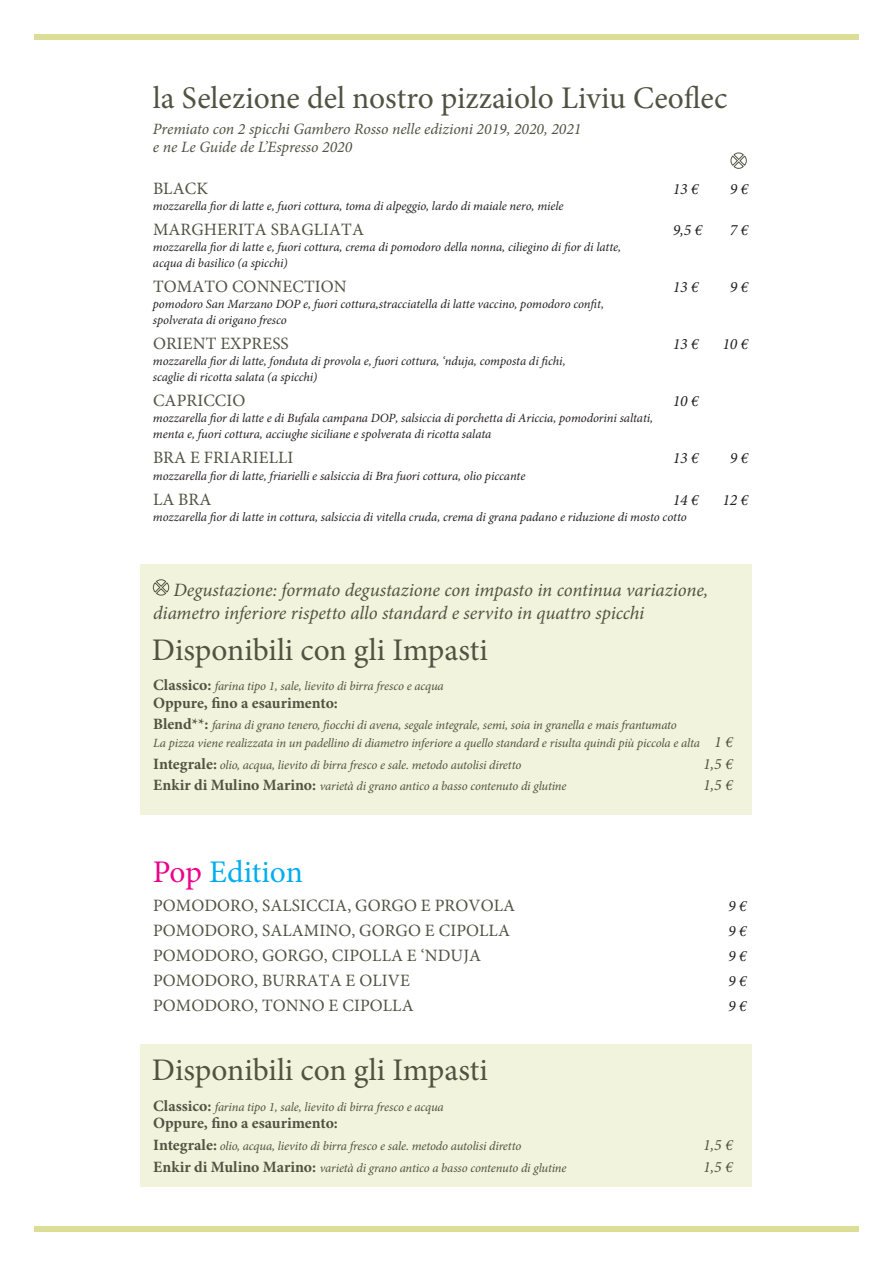
<style>
.page{position:relative;width:893px;height:1263px;background:#fff}
.page>*{position:absolute;margin:0;border:0;box-sizing:border-box;transform-origin:0 0}
.t1{font:31.5px "Minion Pro";color:#505342}
.t2{font:31.5px "Minion Pro";letter-spacing:-.005em;color:#00aeef}
.t3{font:italic 18.9px/23.7px "Minion Pro";letter-spacing:-.01em;color:#505342}
.t4{font:17.4px "Minion Pro";letter-spacing:.005em;color:#505342}
.t5{font:italic 15.75px/17.2px "Minion Pro";letter-spacing:-.005em;color:#505342}
.t6{font:700 15.75px "Minion Pro";color:#505342}
.t7{font:italic 15.75px "Minion Pro";letter-spacing:-.005em;color:#231f20}
.t8{font:italic 12.6px/16px "Minion Pro";letter-spacing:-.005em;color:#231f20}
.t9{font:italic 12.6px/17.2px "Minion Pro";letter-spacing:-.015em;color:#505342}
.s1{font-weight:700;font-style:normal;font-size:15.75px}
.s2{font-size:15.75px}
.s3{color:#ed028c}
</style>
<div class="page">
<div style="left:34px;top:34px;width:825px;height:6px;background:#dbde96"></div>
<div style="left:34px;top:1226px;width:825px;height:6px;background:#dbde96"></div>
<div style="left:141px;top:564px;width:611px;height:251px;background:#f2f3dc"></div>
<div style="left:141px;top:1044px;width:611px;height:143px;background:#f2f3dc"></div>
<svg style="left:153px;top:579px;width:16px;height:17px"></svg>
<svg style="left:730px;top:152px;width:17px;height:17px"></svg>
<h1 class="t1" style="left:153px;top:77px;width:576px">la Selezione del nostro pizzaiolo Liviu Ceoflec</h1>
<p class="t5" style="left:153px;top:121px;width:430px">Premiato con 2 spicchi Gambero Rosso nelle edizioni 2019, 2020, 2021 e ne Le Guide de L’Espresso 2020</p>
<h3 class="t4" style="left:153px;top:177px;width:57px">BLACK</h3>
<p class="t7" style="left:673px;top:178px;width:27px">13 €</p>
<p class="t7" style="left:730px;top:178px;width:20px">9 €</p>
<p class="t8" style="left:153px;top:198px;width:412px">mozzarella fior di latte e, fuori cottura, toma di alpeggio, lardo di maiale nero, miele</p>
<h3 class="t4" style="left:153px;top:218px;width:213px">MARGHERITA SBAGLIATA</h3>
<p class="t7" style="left:673px;top:219px;width:31px">9,5 €</p>
<p class="t7" style="left:730px;top:219px;width:20px">7 €</p>
<p class="t8" style="left:153px;top:239px;width:470px">mozzarella fior di latte e, fuori cottura, crema di pomodoro della nonna, ciliegino di fior di latte, acqua di basilico (a spicchi)</p>
<h3 class="t4" style="left:153px;top:275px;width:195px">TOMATO CONNECTION</h3>
<p class="t7" style="left:673px;top:276px;width:27px">13 €</p>
<p class="t7" style="left:730px;top:276px;width:20px">9 €</p>
<p class="t8" style="left:153px;top:296px;width:453px">pomodoro San Marzano DOP e, fuori cottura,stracciatella di latte vaccino, pomodoro confit, spolverata di origano fresco</p>
<h3 class="t4" style="left:153px;top:332px;width:137px">ORIENT EXPRESS</h3>
<p class="t7" style="left:673px;top:333px;width:27px">13 €</p>
<p class="t7" style="left:722px;top:333px;width:27px">10 €</p>
<p class="t8" style="left:153px;top:353px;width:414px">mozzarella fior di latte, fonduta di provola e, fuori cottura, ‘nduja, composta di fichi, scaglie di ricotta salata (a spicchi)</p>
<h3 class="t4" style="left:153px;top:389px;width:94px">CAPRICCIO</h3>
<p class="t7" style="left:673px;top:390px;width:27px">10 €</p>
<p class="t8" style="left:153px;top:410px;width:502px">mozzarella fior di latte e di Bufala campana DOP, salsiccia di porchetta di Ariccia, pomodorini saltati, menta e, fuori cottura, acciughe siciliane e spolverata di ricotta salata</p>
<h3 class="t4" style="left:153px;top:446px;width:142px">BRA E FRIARIELLI</h3>
<p class="t7" style="left:673px;top:448px;width:27px">13 €</p>
<p class="t7" style="left:730px;top:448px;width:20px">9 €</p>
<p class="t8" style="left:153px;top:467px;width:374px">mozzarella fior di latte, friarielli e salsiccia di Bra fuori cottura, olio piccante</p>
<h3 class="t4" style="left:153px;top:487px;width:60px">LA BRA</h3>
<p class="t7" style="left:673px;top:489px;width:27px">14 €</p>
<p class="t7" style="left:722px;top:489px;width:27px">12 €</p>
<p class="t8" style="left:153px;top:508px;width:535px">mozzarella fior di latte in cottura, salsiccia di vitella cruda, crema di grana padano e riduzione di mosto cotto</p>
<h2 class="t3" style="left:153px;top:578px;width:557px;text-indent:20px">Degustazione: formato degustazione con impasto in continua variazione, diametro inferiore rispetto allo standard e servito in quattro spicchi</h2>
<h1 class="t1" style="left:152px;top:628px;width:338px">Disponibili con gli Impasti</h1>
<p class="t9" style="left:153px;top:678px;width:292px"><span class="s1">Classico:</span> farina tipo 1, sale, lievito di birra fresco e acqua</p>
<p class="t6" style="left:153px;top:691px;width:186px">Oppure, fino a esaurimento:</p>
<p class="t9" style="left:153px;top:717px;width:581px"><span class="s1">Blend**:</span> farina di grano tenero, fiocchi di avena, segale integrale, semi, soia in granella e mais frantumato<br>La pizza viene realizzata in un padellino di diametro inferiore a quello standard e risulta quindi più piccola e alta <span class="s2">1 €</span></p>
<p class="t9" style="left:153px;top:756px;width:369px"><span class="s1">Integrale:</span> olio, acqua, lievito di birra fresco e sale. metodo autolisi diretto</p>
<p class="t5" style="left:703px;top:755px;width:31px">1,5 €</p>
<p class="t9" style="left:153px;top:778px;width:415px"><span class="s1">Enkir di Mulino Marino:</span> varietà di grano antico a basso contenuto di glutine</p>
<p class="t5" style="left:703px;top:777px;width:31px">1,5 €</p>
<h1 class="t2" style="left:153px;top:851px;width:151px"><span class="s3">Pop</span> Edition</h1>
<h3 class="t4" style="left:153px;top:894px;width:364px">POMODORO, SALSICCIA, GORGO E PROVOLA</h3>
<p class="t7" style="left:728px;top:895px;width:20px">9 €</p>
<h3 class="t4" style="left:153px;top:919px;width:358px">POMODORO, SALAMINO, GORGO E CIPOLLA</h3>
<p class="t7" style="left:728px;top:920px;width:20px">9 €</p>
<h3 class="t4" style="left:153px;top:944px;width:330px">POMODORO, GORGO, CIPOLLA E ‘NDUJA</h3>
<p class="t7" style="left:728px;top:945px;width:20px">9 €</p>
<h3 class="t4" style="left:153px;top:969px;width:258px">POMODORO, BURRATA E OLIVE</h3>
<p class="t7" style="left:728px;top:970px;width:20px">9 €</p>
<h3 class="t4" style="left:153px;top:994px;width:262px">POMODORO, TONNO E CIPOLLA</h3>
<p class="t7" style="left:728px;top:995px;width:20px">9 €</p>
<h1 class="t1" style="left:152px;top:1049px;width:338px">Disponibili con gli Impasti</h1>
<p class="t9" style="left:153px;top:1098px;width:292px"><span class="s1">Classico:</span> farina tipo 1, sale, lievito di birra fresco e acqua</p>
<p class="t6" style="left:153px;top:1112px;width:186px">Oppure, fino a esaurimento:</p>
<p class="t9" style="left:153px;top:1137px;width:369px"><span class="s1">Integrale:</span> olio, acqua, lievito di birra fresco e sale. metodo autolisi diretto</p>
<p class="t5" style="left:703px;top:1136px;width:31px">1,5 €</p>
<p class="t9" style="left:153px;top:1159px;width:415px"><span class="s1">Enkir di Mulino Marino:</span> varietà di grano antico a basso contenuto di glutine</p>
<p class="t5" style="left:703px;top:1158px;width:31px">1,5 €</p>
</div>
